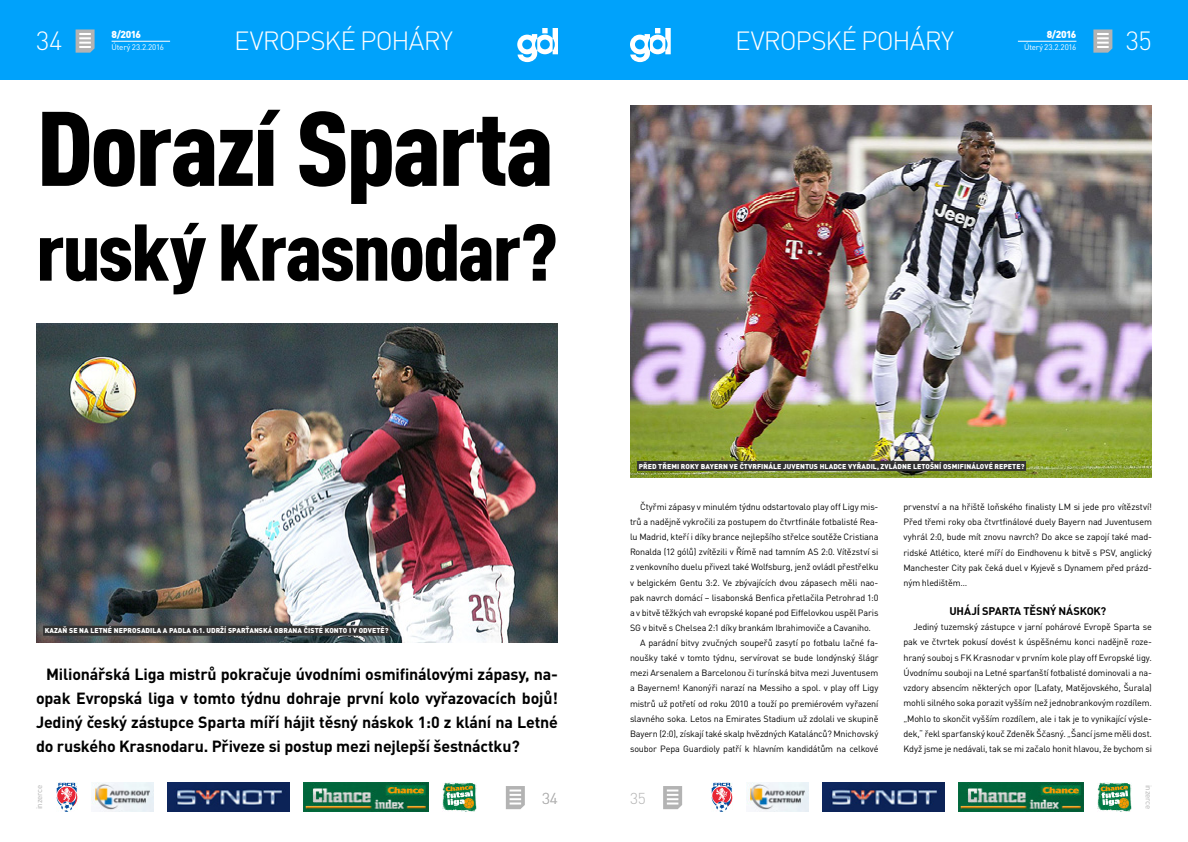
<style>
.page{position:relative;width:1188px;height:842px;background:#fff}
.page>*{position:absolute;margin:0;border:0;box-sizing:border-box;transform-origin:0 0}
.t1{font:900 condensed 104px "DIN Pro";letter-spacing:-.025em;color:#000;scale:1.1 1}
.t2{font:900 condensed 79px "DIN Pro";letter-spacing:-.03em;color:#000;scale:1.1 1}
.t3{font:300 26px "DIN Pro";letter-spacing:-.03em;color:#fff}
.t4{font:700 16px/24px "DIN Pro";letter-spacing:-.01em;color:#000;text-align:justify}
.t5{font:300 15.6px "DIN Pro";color:#b3b3b3}
.t6{font:700 11px "DIN Pro";letter-spacing:-.015em;color:#000}
.t7{font:900 10px "DIN Pro";letter-spacing:-.055em;color:#fff}
.t8{font:9px/15.2px "DIN Pro";letter-spacing:-.02em;color:#000;text-align:justify}
.t9{font:8px "DIN Pro";letter-spacing:-.02em;color:#fff}
.t10{font:8px "DIN Pro";letter-spacing:-.025em;color:#b3b3b3}
.t11{font:900 7px "DIN Pro";letter-spacing:.01em;color:#fff}
</style>
<div class="page">
<div style="left:594px;top:0;width:594px;height:80px;background:#00a2fb"></div>
<div style="left:0;top:0;width:594px;height:80px;background:#00a2fb"></div>
<svg style="left:630px;top:28px;width:41px;height:34px"></svg>
<svg style="left:1093px;top:29px;width:19px;height:24px"></svg>
<svg style="left:517px;top:28px;width:41px;height:34px"></svg>
<svg style="left:76px;top:29px;width:19px;height:24px"></svg>
<svg style="left:663px;top:786px;width:19px;height:23px"></svg>
<svg style="left:506px;top:786px;width:19px;height:23px"></svg>
<img style="left:56px;top:782px;width:21px;height:30px">
<img style="left:91px;top:782px;width:62px;height:30px">
<img style="left:303px;top:782px;width:125px;height:30px">
<img style="left:712px;top:782px;width:21px;height:30px">
<img style="left:442px;top:782px;width:34px;height:30px">
<img style="left:1098px;top:782px;width:34px;height:30px">
<img style="left:167px;top:782px;width:122px;height:30px">
<img style="left:747px;top:782px;width:62px;height:30px">
<img style="left:959px;top:782px;width:125px;height:30px">
<img style="left:823px;top:782px;width:122px;height:30px">
<hr style="left:1018px;top:41px;width:58px;height:1px;background:#fff">
<hr style="left:112px;top:41px;width:58px;height:1px;background:#fff">
<img style="left:36px;top:324px;width:522px;height:319px">
<div style="left:43px;top:626px;width:347px;height:10px;background:#333"></div>
<img style="left:630px;top:105px;width:522px;height:373px">
<div style="left:637px;top:461px;width:389px;height:10px;background:#333"></div>
<h3 class="t3" style="left:36px;top:23px;width:28px">34</h3>
<p class="t7" style="left:112px;top:28px;width:31px">8/2016</p>
<h3 class="t3" style="left:234px;top:23px;width:220px">EVROPSKÉ POHÁRY</h3>
<h3 class="t3" style="left:735px;top:23px;width:220px">EVROPSKÉ POHÁRY</h3>
<p class="t9" style="left:112px;top:42px;width:54px">Úterý 23.2.2016</p>
<p class="t7" style="left:1047px;top:28px;width:31px">8/2016</p>
<p class="t9" style="left:1024px;top:42px;width:54px">Úterý 23.2.2016</p>
<h3 class="t3" style="left:1126px;top:23px;width:28px">35</h3>
<h1 class="t1" style="left:36px;top:84px;width:473px">Dorazí Sparta</h1>
<h2 class="t2" style="left:36px;top:203px;width:476px">ruský Krasnodar?</h2>
<p class="t11" style="left:45px;top:626px;width:346px">KAZAŇ SE NA LETNÉ NEPROSADILA A PADLA 0:1. UDRŽÍ SPARŤANSKÁ OBRANA ČISTÉ KONTO I V ODVETĚ?</p>
<p class="t4" style="left:36px;top:662px;width:524px;text-indent:10px">Milionářská Liga mistrů pokračuje úvodními osmifinálovými zápasy, na&shy;opak Evropská liga v tomto týdnu dohraje první kolo vyřazovacích bojů!<br>Jediný český zástupce Sparta míří hájit těsný náskok 1:0 z klání na Letné do ruského Krasnodaru. Přiveze si postup mezi nejlepší šestnáctku?</p>
<p class="t11" style="left:639px;top:461px;width:387px">PŘED TŘEMI ROKY BAYERN VE ČTVRFINÁLE JUVENTUS HLADCE VYŘADIL, ZVLÁDNE LETOŠNÍ OSMIFINÁLOVÉ REPETE?</p>
<p class="t8" style="left:640px;top:499px;width:240px">Čtyřmi zápasy v minulém týdnu odstartovalo play off Ligy mis-</p>
<p class="t8" style="left:630px;top:514px;width:250px">trů a nadějně vykročili za postupem do čtvrtfinále fotbalisté Rea-</p>
<p class="t8" style="left:630px;top:529px;width:250px">lu Madrid, kteří i díky brance nejlepšího střelce soutěže Cristiana</p>
<p class="t8" style="left:630px;top:544px;width:250px">Ronalda (12 gólů) zvítězili v Římě nad tamním AS 2:0. Vítězství si</p>
<p class="t8" style="left:630px;top:559px;width:250px">z venkovního duelu přivezl také Wolfsburg, jenž ovládl přestřelku</p>
<p class="t8" style="left:630px;top:574px;width:250px">v belgickém Gentu 3:2. Ve zbývajících dvou zápasech měli nao-</p>
<p class="t8" style="left:630px;top:589px;width:250px">pak navrch domácí – lisabonská Benfica přetlačila Petrohrad 1:0</p>
<p class="t8" style="left:630px;top:605px;width:250px">a v bitvě těžkých vah evropské kopané pod Eiffelovkou uspěl Paris</p>
<p class="t8" style="left:630px;top:620px;width:243px">SG v bitvě s Chelsea 2:1 díky brankám Ibrahimoviče a Cavaniho.</p>
<p class="t8" style="left:640px;top:635px;width:240px">A parádní bitvy zvučných soupeřů zasytí po fotbalu lačné fa-</p>
<p class="t8" style="left:630px;top:650px;width:250px">noušky také v tomto týdnu, servírovat se bude londýnský šlágr</p>
<p class="t8" style="left:630px;top:665px;width:250px">mezi Arsenalem a Barcelonou či turínská bitva mezi Juventusem</p>
<p class="t8" style="left:630px;top:680px;width:250px">a Bayernem! Kanonýři narazí na Messiho a spol. v play off Ligy</p>
<p class="t8" style="left:630px;top:695px;width:250px">mistrů už potřetí od roku 2010 a touží po premiérovém vyřazení</p>
<p class="t8" style="left:630px;top:710px;width:250px">slavného soka. Letos na Emirates Stadium už zdolali ve skupině</p>
<p class="t8" style="left:630px;top:726px;width:250px">Bayern (2:0), získají také skalp hvězdných Katalánců? Mnichovský</p>
<p class="t8" style="left:630px;top:741px;width:250px">soubor Pepa Guardioly patří k hlavním kandidátům na celkové</p>
<p class="t8" style="left:904px;top:499px;width:250px">prvenství a na hřiště loňského finalisty LM si jede pro vítězství!<br>Před třemi roky oba čtvrtfinálové duely Bayern nad Juventusem vyhrál 2:0, bude mít znovu navrch? Do akce se zapojí také mad&shy;ridské Atlético, které míří do Eindhovenu k bitvě s PSV, anglický Manchester City pak čeká duel v Kyjevě s Dynamem před prázd&shy;ným hledištěm…</p>
<p class="t6" style="left:949px;top:603px;width:158px">UHÁJÍ SPARTA TĚSNÝ NÁSKOK?</p>
<p class="t8" style="left:904px;top:619px;width:250px;text-indent:10px">Jediný tuzemský zástupce v jarní pohárové Evropě Sparta se pak ve čtvrtek pokusí dovést k úspěšnému konci nadějně roze&shy;hraný souboj s FK Krasnodar v prvním kole play off Evropské ligy.<br>Úvodnímu souboji na Letné sparťanští fotbalisté dominovali a na&shy;vzdory absencím některých opor (Lafaty, Matějovského, Šurala) mohli silného soka porazit vyšším než jednobrankovým rozdílem. „Mohlo to skončit vyšším rozdílem, ale i tak je to vynikající výsle&shy;dek,“ řekl sparťanský kouč Zdeněk Ščasný. „Šancí jsme měli dost.<br>Když jsme je nedávali, tak se mi začalo honit hlavou, že bychom si</p>
<p class="t10" style="left:34px;top:809px;width:26px;rotate:-90deg">inzerce</p>
<h3 class="t5" style="left:542px;top:787px;width:17px">34</h3>
<h3 class="t5" style="left:630px;top:787px;width:17px">35</h3>
<p class="t10" style="left:1154px;top:785px;width:26px;rotate:90deg">inzerce</p>
</div>
